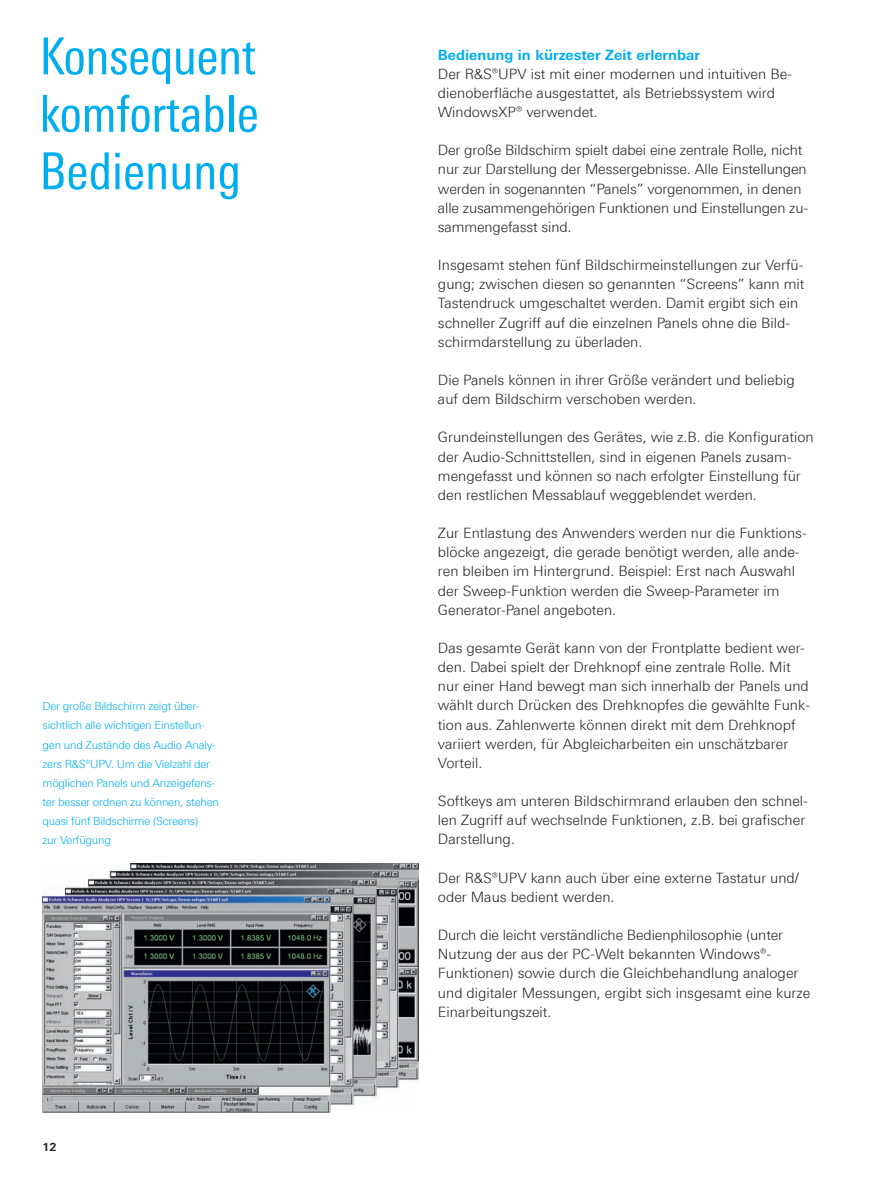
<style>
.page{position:relative;width:893px;height:1191px;background:#fff}
.page>*{position:absolute;margin:0;border:0;box-sizing:border-box;transform-origin:0 0}
.t1{font:51px/57.4px "Linotype Univers 420 Cn";letter-spacing:-.01em;color:#00aeef;text-align:justify}
.t2{font:300 14.25px/19.2px "Linotype Univers 330";color:#231f20}
.t3{font:700 14.25px "Linotype Univers 630";color:#00aeef}
.t4{font:300 11.25px/19.2px "Linotype Univers 330";letter-spacing:-.02em;color:#00aeef}
.t5{font:700 11.25px "Linotype Univers 630";color:#231f20}
</style>
<div class="page">
<img style="left:43px;top:863px;width:376px;height:249px">
<h1 class="t1" style="left:40px;top:27px;width:221px">Konsequent komfortable Bedienung</h1>
<p class="t3" style="left:438px;top:46px;width:264px">Bedienung in kürzester Zeit erlernbar</p>
<p class="t2" style="left:438px;top:64px;width:356px">Der R&amp;S®UPV ist mit einer modernen und intuitiven Be&shy;dienoberfläche ausgestattet, als Betriebssystem wird<br>WindowsXP® verwendet.</p>
<p class="t2" style="left:438px;top:140px;width:372px">Der große Bildschirm spielt dabei eine zentrale Rolle, nicht nur zur Darstellung der Messergebnisse. Alle Einstellungen werden in sogenannten “Panels” vorgenommen, in denen alle zusammengehörigen Funktionen und Einstellungen zu&shy;sammengefasst sind.</p>
<p class="t2" style="left:438px;top:255px;width:368px">Insgesamt stehen fünf Bildschirmeinstellungen zur Verfü&shy;gung; zwischen diesen so genannten “Screens” kann mit Tastendruck umgeschaltet werden. Damit ergibt sich ein schneller Zugriff auf die einzelnen Panels ohne die Bild&shy;schirmdarstellung zu überladen.</p>
<p class="t2" style="left:438px;top:370px;width:358px">Die Panels können in ihrer Größe verändert und beliebig auf dem Bildschirm verschoben werden.</p>
<p class="t2" style="left:438px;top:427px;width:377px">Grundeinstellungen des Gerätes, wie z.B. die Konfiguration der Audio-Schnittstellen, sind in eigenen Panels zusam&shy;mengefasst und können so nach erfolgter Einstellung für den restlichen Messablauf weggeblendet werden.</p>
<p class="t2" style="left:438px;top:523px;width:370px">Zur Entlastung des Anwenders werden nur die Funktions&shy;blöcke angezeigt, die gerade benötigt werden, alle ande&shy;ren bleiben im Hintergrund. Beispiel: Erst nach Auswahl der Sweep-Funktion werden die Sweep-Parameter im Generator-Panel angeboten.</p>
<p class="t2" style="left:438px;top:638px;width:374px">Das gesamte Gerät kann von der Frontplatte bedient wer&shy;den. Dabei spielt der Drehknopf eine zentrale Rolle. Mit nur einer Hand bewegt man sich innerhalb der Panels und wählt durch Drücken des Drehknopfes die gewählte Funk&shy;tion aus. Zahlenwerte können direkt mit dem Drehknopf variiert werden, für Abgleicharbeiten ein unschätzbarer Vorteil.</p>
<p class="t2" style="left:438px;top:791px;width:372px">Softkeys am unteren Bildschirmrand erlauben den schnel&shy;len Zugriff auf wechselnde Funktionen, z.B. bei grafischer<br>Darstellung.</p>
<p class="t2" style="left:438px;top:868px;width:363px">Der R&amp;S®UPV kann auch über eine externe Tastatur und/ oder Maus bedient werden.</p>
<p class="t2" style="left:438px;top:925px;width:374px">Durch die leicht verständliche Bedienphilosophie (unter Nutzung der aus der PC-Welt bekannten Windows®- Funktionen) sowie durch die Gleichbehandlung analoger und digitaler Messungen, ergibt sich insgesamt eine kurze Einarbeitungszeit.</p>
<p class="t4" style="left:43px;top:696px;width:178px">Der große Bildschirm zeigt über&shy;sichtlich alle wichtigen Einstellun&shy;gen und Zustände des Audio Analy&shy;zers R&amp;S®UPV. Um die Vielzahl der möglichen Panels und Anzeigefens&shy;ter besser ordnen zu können, stehen quasi fünf Bildschirme (Screens)<br>zur Verfügung</p>
<p class="t5" style="left:43px;top:1139px;width:16px">12</p>
</div>
